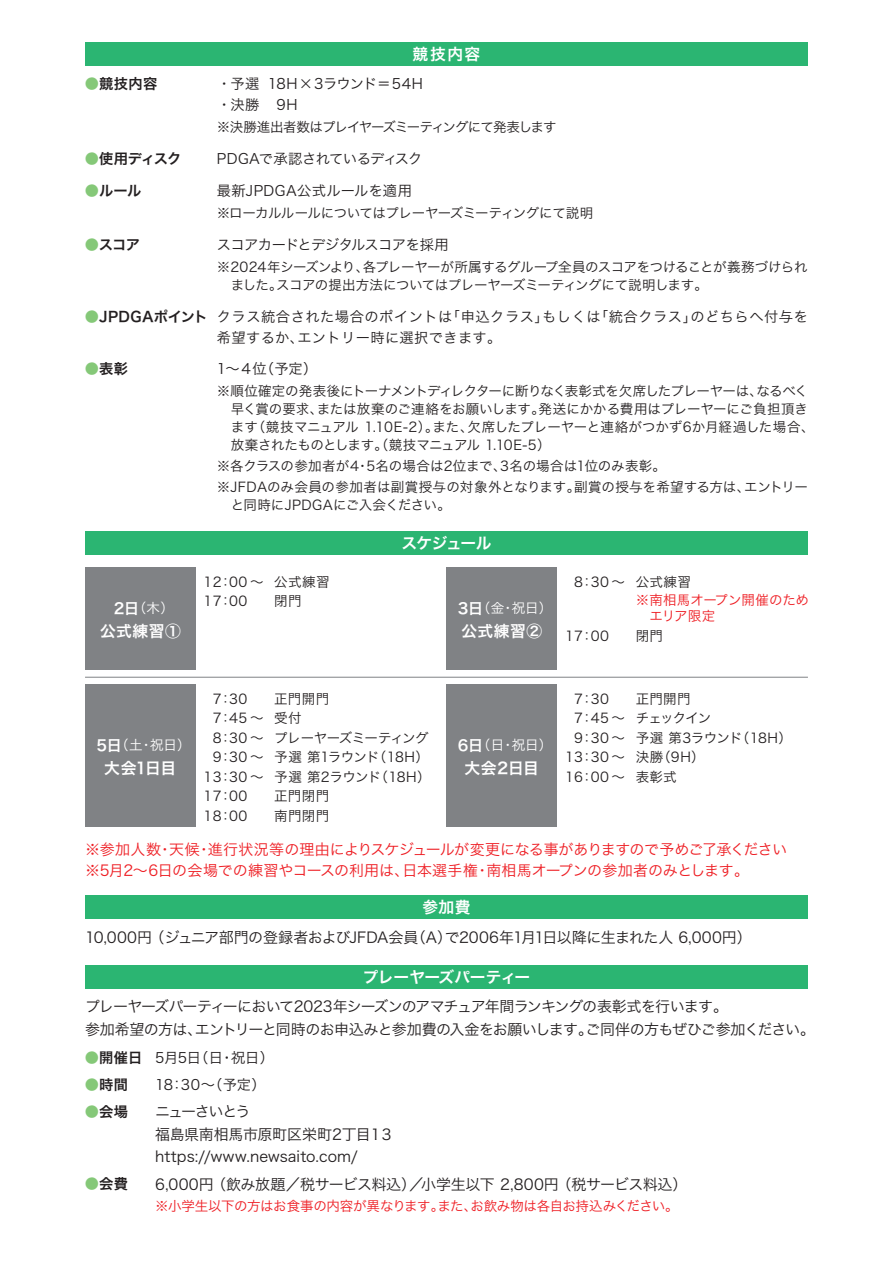
<style>
.page{position:relative;width:893px;height:1263px;background:#fff}
.page>*{position:absolute;margin:0;border:0;box-sizing:border-box;transform-origin:0 0}
.t1{font:15.75px "Hira Kaku Pro W6";letter-spacing:.01em;color:#fff}
.t2{font:15.75px "Hira Kaku Pro W6";letter-spacing:-.03em;color:#fff}
.t3{font:15px/22.5px "Hira Kaku Pro W3";letter-spacing:-.035em;color:#231f20}
.t4{font:15px/21px "Hira Kaku Pro W3";letter-spacing:-.015em;color:#ee1d23}
.t5{font:15px/22.5px "Hira Kaku Pro W3";letter-spacing:-.01em;color:#231f20}
.t6{font:14.25px/21px "Hira Kaku Pro W3";letter-spacing:.025em;color:#231f20}
.t7{font:14.25px "Hira Kaku Pro W6";letter-spacing:.01em;color:#231f20}
.t8{font:14.25px/21px "Hira Kaku Pro W3";letter-spacing:-.03em;color:#231f20}
.t9{font:14.25px "Hira Kaku Pro W3";letter-spacing:-.04em;color:#231f20}
.t10{font:14.25px "Hira Kaku Pro W3";letter-spacing:-.035em;color:#231f20}
.t11{font:13.5px/19.5px "Hira Kaku Pro W3";letter-spacing:-.015em;color:#231f20}
.t12{font:13.5px/18px "Hira Kaku Pro W3";letter-spacing:-.035em;color:#231f20}
.t13{font:13.5px/21px "Hira Kaku Pro W3";letter-spacing:.01em;color:#231f20}
.t14{font:13.5px "Hira Kaku Pro W3";letter-spacing:-.045em;color:#231f20}
.t15{font:13.5px "Hira Kaku Pro W3";letter-spacing:-.02em;color:#ee1d23}
.t16{font:13.5px "Hira Kaku Pro W3";color:#fff}
.t17{font:13.5px "Hira Kaku Pro W3";letter-spacing:-.04em;color:#231f20}
.t18{font:13.5px "Hira Kaku Pro W3";letter-spacing:-.07em;color:#231f20}
.t19{font:13.5px/16.5px "Hira Kaku Pro W3";color:#ee1d23}
.s1{color:#85c878}
.s2{font-family:"Koz Go Pro"}
.s3{font-family:"Hira Kaku Pro W6";font-size:15px}
</style>
<div class="page">
<div style="left:85px;top:568px;width:111px;height:102px;background:#808285"></div>
<div style="left:85px;top:685px;width:111px;height:142px;background:#808285"></div>
<div style="left:446px;top:685px;width:111px;height:142px;background:#808285"></div>
<div style="left:85px;top:895px;width:723px;height:24px;background:#2bb572"></div>
<div style="left:85px;top:965px;width:723px;height:23px;background:#2bb572"></div>
<div style="left:85px;top:42px;width:723px;height:24px;background:#2bb572"></div>
<div style="left:85px;top:531px;width:723px;height:24px;background:#2bb572"></div>
<div style="left:446px;top:568px;width:111px;height:102px;background:#808285"></div>
<hr style="left:85px;top:677px;width:723px;height:1px;background:#808285">
<p class="t7" style="left:85px;top:71px;width:74px"><span class="s1">●</span>競技内容</p>
<p class="t7" style="left:85px;top:146px;width:98px"><span class="s1">●</span>使用ディスク</p>
<p class="t7" style="left:85px;top:178px;width:58px"><span class="s1">●</span>ルール</p>
<p class="t7" style="left:85px;top:232px;width:57px"><span class="s1">●</span>スコア</p>
<p class="t7" style="left:85px;top:304px;width:124px"><span class="s1">●</span>JPDGAポイント</p>
<p class="t7" style="left:85px;top:356px;width:45px"><span class="s1">●</span>表彰</p>
<p class="t1" style="left:413px;top:40px;width:69px">競技内容</p>
<p class="t6" style="left:217px;top:72px;width:44px">・予選・決勝</p>
<p class="t18" style="left:217px;top:115px;width:341px">※決勝進出者数はプレイヤーズミーティングにて発表します</p>
<p class="t10" style="left:217px;top:146px;width:207px">PDGAで承認されているディスク</p>
<p class="t6" style="left:217px;top:179px;width:197px">最新JPDGA公式ルールを適用</p>
<p class="t12" style="left:217px;top:203px;width:378px">※ローカルルールについてはプレーヤーズミーティングにて説明</p>
<p class="t9" style="left:217px;top:232px;width:233px">スコアカードとデジタルスコアを採用</p>
<p class="t12" style="left:217px;top:257px;width:592px">※2024年シーズンより、各プレーヤーが所属するグループ全員のスコアをつけることが義務づけられ　ました。スコアの提出方法についてはプレーヤーズミーティングにて説明します。</p>
<p class="t6" style="left:217px;top:305px;width:593px">クラス統合された場合のポイントは「申込クラス」もしくは「統合クラス」のどちらへ付与を希望するか、エントリー時に選択できます。</p>
<p class="t6" style="left:217px;top:357px;width:102px">1～4位（予定）</p>
<p class="t14" style="left:217px;top:379px;width:592px">※順位確定の発表後にトーナメントディレクターに断りなく表彰式を欠席したプレーヤーは、なるべく</p>
<p class="t11" style="left:231px;top:398px;width:579px">早く賞の要求、または放棄のご連絡をお願いします。発送にかかる費用はプレーヤーにご負担頂き</p>
<p class="t11" style="left:217px;top:416px;width:599px">　ます（競技マニュアル 1.10E-2）。また、欠席したプレーヤーと連絡がつかず6か月経過した場合、</p>
<p class="t17" style="left:217px;top:433px;width:335px">　放棄されたものとします。（競技マニュアル 1.10E-5）</p>
<p class="t13" style="left:217px;top:455px;width:593px">※各クラスの参加者が4・5名の場合は2位まで、3名の場合は1位のみ表彰。<br>※JFDAのみ会員の参加者は副賞授与の対象外となります。副賞の授与を希望する方は、エントリー</p>
<p class="t11" style="left:217px;top:494px;width:236px">　と同時にJPDGAにご入会ください。</p>
<p class="t8" style="left:277px;top:72px;width:148px;text-indent:-9px">18H<span class="s2">×</span>3ラウンド＝54H<br>9H</p>
<p class="t1" style="left:402px;top:529px;width:91px">スケジュール</p>
<p class="t16" style="left:114px;top:596px;width:62px"><span class="s3">2日</span>（木）</p>
<p class="t1" style="left:100px;top:617px;width:82px">公式練習①</p>
<p class="t16" style="left:96px;top:733px;width:96px"><span class="s3">5日</span>（土・祝日）</p>
<p class="t1" style="left:104px;top:754px;width:73px">大会1日目</p>
<p class="t11" style="left:274px;top:571px;width:57px">公式練習閉門</p>
<p class="t11" style="left:636px;top:571px;width:57px">公式練習</p>
<p class="t11" style="left:204px;top:571px;width:62px">12：00 ～<br>17：00</p>
<p class="t11" style="left:574px;top:571px;width:52px">8：30 ～</p>
<p class="t11" style="left:565px;top:625px;width:45px">17：00</p>
<p class="t19" style="left:636px;top:590px;width:175px">※南相馬オープン開催のため　エリア限定</p>
<p class="t11" style="left:636px;top:625px;width:29px">閉門</p>
<p class="t16" style="left:458px;top:596px;width:96px"><span class="s3">3日</span>（金・祝日）</p>
<p class="t1" style="left:461px;top:617px;width:82px">公式練習②</p>
<p class="t11" style="left:213px;top:688px;width:36px">7：30</p>
<p class="t11" style="left:213px;top:707px;width:52px">7：45 ～</p>
<p class="t11" style="left:213px;top:727px;width:52px">8：30 ～</p>
<p class="t11" style="left:213px;top:746px;width:52px">9：30 ～</p>
<p class="t11" style="left:204px;top:766px;width:62px">13：30 ～</p>
<p class="t11" style="left:204px;top:785px;width:45px">17：00</p>
<p class="t11" style="left:204px;top:805px;width:45px">18：00</p>
<p class="t11" style="left:274px;top:688px;width:158px">正門開門<br>受付<br>プレーヤーズミーティング予選 第1ラウンド（18H）予選 第2ラウンド（18H）正門閉門<br>南門閉門</p>
<p class="t16" style="left:458px;top:733px;width:96px"><span class="s3">6日</span>（日・祝日）</p>
<p class="t1" style="left:464px;top:754px;width:76px">大会2日目</p>
<p class="t11" style="left:574px;top:688px;width:36px">7：30</p>
<p class="t11" style="left:574px;top:707px;width:52px">7：45 ～</p>
<p class="t11" style="left:574px;top:727px;width:52px">9：30 ～</p>
<p class="t11" style="left:565px;top:746px;width:62px">13：30 ～</p>
<p class="t11" style="left:565px;top:766px;width:62px">16：00 ～</p>
<p class="t11" style="left:636px;top:688px;width:158px">正門開門<br>チェックイン<br>予選 第3ラウンド（18H）決勝（9H）<br>表彰式</p>
<p class="t4" style="left:85px;top:838px;width:703px">※参加人数・天候・進行状況等の理由によりスケジュールが変更になる事がありますので予めご了承ください※5月2～6日の会場での練習やコースの利用は、日本選手権・南相馬オープンの参加者のみとします。</p>
<p class="t1" style="left:422px;top:893px;width:50px">参加費</p>
<p class="t3" style="left:85px;top:924px;width:668px">10,000円 （ジュニア部門の登録者およびJFDA会員（A）で2006年1月1日以降に生まれた人 6,000円）</p>
<p class="t2" style="left:363px;top:963px;width:169px">プレーヤーズパーティー</p>
<p class="t3" style="left:85px;top:994px;width:732px">プレーヤーズパーティーにおいて2023年シーズンのアマチュア年間ランキングの表彰式を行います。<br>参加希望の方は、エントリーと同時のお申込みと参加費の入金をお願いします。ご同伴の方もぜひご参加ください。</p>
<p class="t7" style="left:85px;top:1044px;width:59px"><span class="s1">●</span>開催日</p>
<p class="t7" style="left:85px;top:1071px;width:45px"><span class="s1">●</span>時間</p>
<p class="t7" style="left:85px;top:1098px;width:45px"><span class="s1">●</span>会場</p>
<p class="t7" style="left:85px;top:1170px;width:45px"><span class="s1">●</span>会費</p>
<p class="t8" style="left:155px;top:1043px;width:120px;line-height:27px">5月5日（日・祝日）<br>18：30～（予定）</p>
<p class="t5" style="left:155px;top:1099px;width:240px">ニューさいとう<br>福島県南相馬市原町区栄町2丁目１３https://www.newsaito.com/</p>
<p class="t3" style="left:155px;top:1171px;width:534px">6,000円 （飲み放題／税サービス料込）／小学生以下 2,800円 （税サービス料込）</p>
<p class="t15" style="left:155px;top:1193px;width:525px">※小学生以下の方はお食事の内容が異なります。また、お飲み物は各自お持込みください。</p>
</div>
